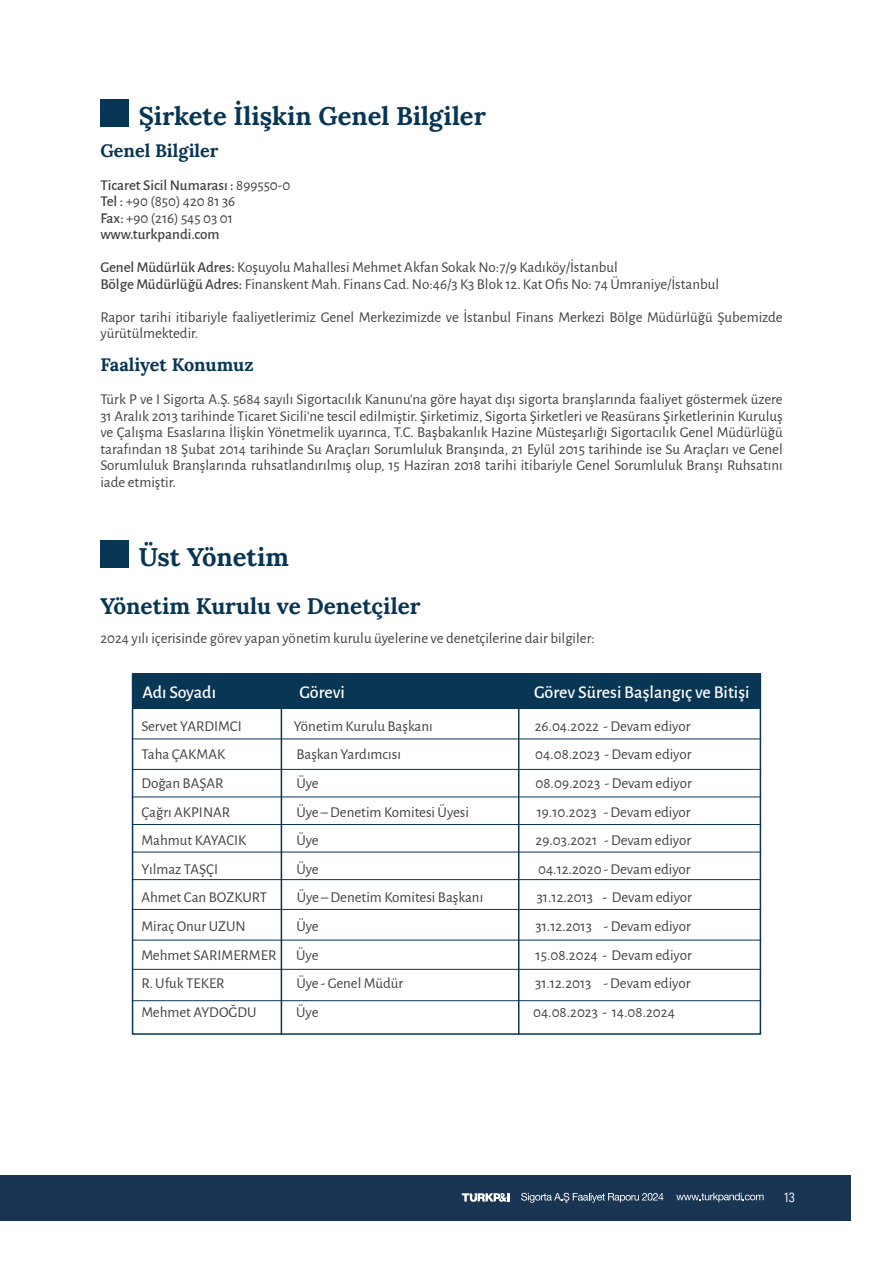
<style>
.page{position:relative;width:893px;height:1263px;background:#fff}
.page>*{position:absolute;margin:0;border:0;box-sizing:border-box;transform-origin:0 0}
.t1{font:700 25.5px "Lora";color:#083553}
.t2{font:700 22.5px "Lora";color:#083553}
.t3{font:500 18px "Alegreya Sans";color:#fff}
.t4{font:700 18px "Lora";color:#083553}
.t5{font:15px/16.5px "Alegreya Sans";color:#414042}
.t6{font:500 15px/16.5px "Alegreya Sans";color:#414042}
.t7{font:13.5px "D DIN";color:#fff}
.s1{font-weight:400}
.s2{font-weight:500}
</style>
<div class="page">
<div style="left:0;top:1175px;width:850px;height:45px;background:#193553"></div>
<svg style="left:676px;top:1193px;width:88px;height:9px"></svg>
<svg style="left:521px;top:1193px;width:142px;height:10px"></svg>
<svg style="left:462px;top:1193px;width:48px;height:9px"></svg>
<div style="left:100px;top:99px;width:29px;height:27px;background:#083553"></div>
<div style="left:100px;top:540px;width:29px;height:27px;background:#083553"></div>
<div style="left:133px;top:674px;width:628px;height:35px;background:#083654"></div>
<div style="left:132px;top:674px;width:629px;height:361px;border:2px solid #083654"></div>
<hr style="left:132px;top:738px;width:629px;height:1px;background:#083654">
<hr style="left:132px;top:769px;width:629px;height:1px;background:#083654">
<hr style="left:132px;top:796px;width:629px;height:1px;background:#083654">
<hr style="left:132px;top:824px;width:629px;height:1px;background:#083654">
<hr style="left:132px;top:852px;width:629px;height:1px;background:#083654">
<hr style="left:132px;top:879px;width:629px;height:1px;background:#083654">
<hr style="left:132px;top:909px;width:629px;height:1px;background:#083654">
<hr style="left:132px;top:940px;width:629px;height:1px;background:#083654">
<hr style="left:132px;top:969px;width:629px;height:1px;background:#083654">
<hr style="left:132px;top:1000px;width:629px;height:1px;background:#083654">
<hr style="left:281px;top:674px;width:1px;height:361px;background:#083654">
<hr style="left:518px;top:674px;width:1px;height:361px;background:#083654">
<h1 class="t1" style="left:139px;top:94px;width:348px">Şirkete İlişkin Genel Bilgiler</h1>
<p class="t4" style="left:100px;top:135px;width:120px">Genel Bilgiler</p>
<p class="t6" style="left:100px;top:176px;width:192px">Ticaret Sicil Numarası : <span class="s1">899550-0<br></span>Tel : <span class="s1">+90 (850) 420 81 36<br></span>Fax: <span class="s1">+90 (216) 545 03 01 </span>www.turkpandi.com</p>
<p class="t5" style="left:100px;top:258px;width:620px"><span class="s2">Genel Müdürlük Adres:</span> Koşuyolu Mahallesi Mehmet Akfan Sokak No:7/9 Kadıköy/İstanbul<br><span class="s2">Bölge Müdürlüğü Adres:</span> Finanskent Mah. Finans Cad. No:46/3 K3 Blok 12. Kat Ofis No: 74 Ümraniye/İstanbul</p>
<p class="t5" style="left:100px;top:308px;width:684px">Rapor tarihi itibariyle faaliyetlerimiz Genel Merkezimizde ve İstanbul Finans Merkezi Bölge Müdürlüğü Şubemizde yürütülmektedir.</p>
<p class="t4" style="left:100px;top:350px;width:155px">Faaliyet Konumuz</p>
<p class="t5" style="left:100px;top:390px;width:684px;text-align:justify">Türk P ve I Sigorta A.Ş. 5684 sayılı Sigortacılık Kanunu’na göre hayat dışı sigorta branşlarında faaliyet göstermek üzere 31 Aralık 2013 tarihinde Ticaret Sicili’ne tescil edilmiştir. Şirketimiz, Sigorta Şirketleri ve Reasürans Şirketlerinin Kuruluş ve Çalışma Esaslarına İlişkin Yönetmelik uyarınca, T.C. Başbakanlık Hazine Müsteşarlığı Sigortacılık Genel Müdürlüğü tarafından 18 Şubat 2014 tarihinde Su Araçları Sorumluluk Branşında, 21 Eylül 2015 tarihinde ise Su Araçları ve Genel Sorumluluk Branşlarında ruhsatlandırılmış olup, 15 Haziran 2018 tarihi itibariyle Genel Sorumluluk Branşı Ruhsatını iade etmiştir.</p>
<h1 class="t1" style="left:139px;top:535px;width:151px">Üst Yönetim</h1>
<h2 class="t2" style="left:100px;top:587px;width:322px">Yönetim Kurulu ve Denetçiler</h2>
<p class="t5" style="left:100px;top:630px;width:496px">2024 yılı içerisinde görev yapan yönetim kurulu üyelerine ve denetçilerine dair bilgiler:</p>
<p class="t3" style="left:142px;top:680px;width:75px">Adı Soyadı</p>
<p class="t3" style="left:299px;top:680px;width:47px">Görevi</p>
<p class="t3" style="left:534px;top:680px;width:217px">Görev Süresi Başlangıç ve Bitişi</p>
<p class="t5" style="left:141px;top:717px;width:102px">Servet YARDIMCI</p>
<p class="t5" style="left:294px;top:717px;width:140px">Yönetim Kurulu Başkanı</p>
<p class="t5" style="left:535px;top:717px;width:157px">26.04.2022 - Devam ediyor</p>
<p class="t5" style="left:141px;top:745px;width:85px">Taha ÇAKMAK</p>
<p class="t5" style="left:296px;top:745px;width:106px">Başkan Yardımcısı</p>
<p class="t5" style="left:535px;top:745px;width:158px">04.08.2023 - Devam ediyor</p>
<p class="t5" style="left:141px;top:774px;width:84px">Doğan BAŞAR</p>
<p class="t5" style="left:296px;top:774px;width:24px">Üye</p>
<p class="t5" style="left:536px;top:774px;width:158px">08.09.2023 - Devam ediyor</p>
<p class="t5" style="left:141px;top:803px;width:90px">Çağrı AKPINAR</p>
<p class="t5" style="left:296px;top:803px;width:174px">Üye – Denetim Komitesi Üyesi</p>
<p class="t5" style="left:537px;top:803px;width:156px">19.10.2023 - Devam ediyor</p>
<p class="t5" style="left:141px;top:831px;width:106px">Mahmut KAYACIK</p>
<p class="t5" style="left:296px;top:831px;width:24px">Üye</p>
<p class="t5" style="left:536px;top:831px;width:157px">29.03.2021 - Devam ediyor</p>
<p class="t5" style="left:141px;top:860px;width:78px">Yılmaz TAŞÇI</p>
<p class="t5" style="left:296px;top:860px;width:24px">Üye</p>
<p class="t5" style="left:538px;top:860px;width:154px">04.12.2020 - Devam ediyor</p>
<p class="t5" style="left:141px;top:889px;width:127px">Ahmet Can BOZKURT</p>
<p class="t5" style="left:297px;top:889px;width:188px">Üye – Denetim Komitesi Başkanı</p>
<p class="t5" style="left:537px;top:889px;width:157px">31.12.2013 - Devam ediyor</p>
<p class="t5" style="left:141px;top:917px;width:106px">Miraç Onur UZUN</p>
<p class="t5" style="left:296px;top:917px;width:24px">Üye</p>
<p class="t5" style="left:536px;top:917px;width:157px">31.12.2013 - Devam ediyor</p>
<p class="t5" style="left:141px;top:946px;width:136px">Mehmet SARIMERMER</p>
<p class="t5" style="left:296px;top:946px;width:24px">Üye</p>
<p class="t5" style="left:536px;top:946px;width:158px">15.08.2024 - Devam ediyor</p>
<p class="t5" style="left:141px;top:975px;width:85px">R. Ufuk TEKER</p>
<p class="t5" style="left:296px;top:975px;width:108px">Üye - Genel Müdür</p>
<p class="t5" style="left:535px;top:975px;width:157px">31.12.2013 - Devam ediyor</p>
<p class="t5" style="left:141px;top:1003px;width:117px">Mehmet AYDOĞDU</p>
<p class="t5" style="left:296px;top:1003px;width:24px">Üye</p>
<p class="t5" style="left:533px;top:1003px;width:143px">04.08.2023 - 14.08.2024</p>
<p class="t7" style="left:784px;top:1190px;width:13px">13</p>
</div>
